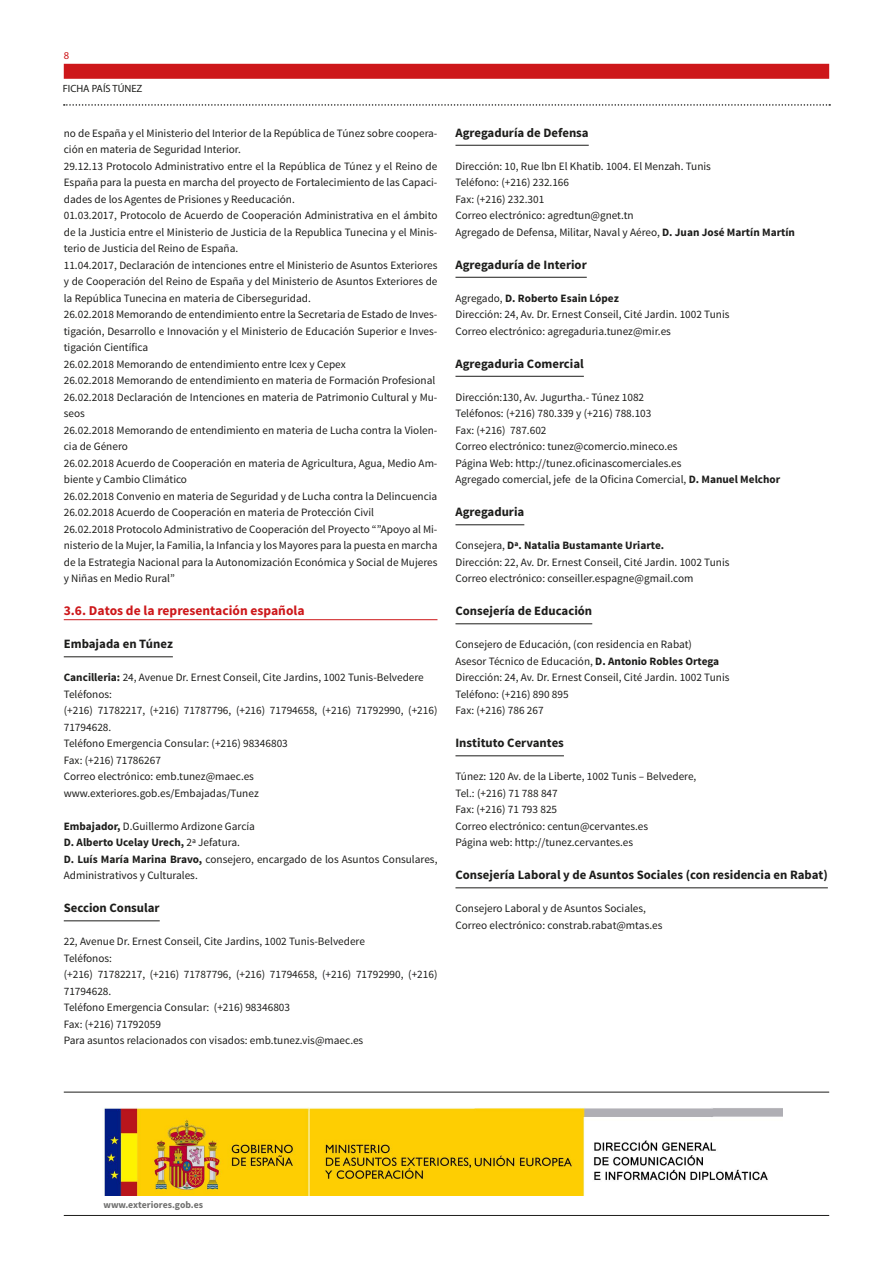
<style>
.page{position:relative;width:893px;height:1263px;background:#fff}
.page>*{position:absolute;margin:0;border:0;box-sizing:border-box;transform-origin:0 0}
.TITULO_2º_NIVEL{font:700 13.5px "Source Sans Pro";color:#cd171a}
.TITULO_3º_NIVEL{font:700 12.75px "Source Sans Pro";color:#1d1d1b}
.TEXTO_NORMAL{font:11.25px/16.5px "Source Sans Pro";color:#1d1d1b}
.TEXTO_NORMAL-2{font:700 11.25px "Source Sans Pro";color:#1d1d1b}
.t1{font:10.5px "Myriad Pro";color:#1d1d1b}
.t2{font:10.5px "Myriad Pro";color:#cd171a}
.t3{font:700 9.75px "Source Sans Pro";color:#70706f}
.s1{font-weight:700}
.s2{font-weight:400}
</style>
<div class="page">
<div style="left:64px;top:64px;width:765px;height:15px;background:#cd171a"></div>
<hr style="left:64px;top:1215px;width:765px;height:1px;background:#1d1d1b">
<svg style="left:64px;top:104px;width:766px;height:2px"></svg>
<hr style="left:64px;top:619px;width:373px;height:1px;background:#cd171a">
<hr style="left:64px;top:656px;width:109px;height:1px;background:#1d1d1b">
<hr style="left:64px;top:920px;width:96px;height:1px;background:#1d1d1b">
<hr style="left:455px;top:145px;width:134px;height:1px;background:#1d1d1b">
<hr style="left:455px;top:277px;width:132px;height:1px;background:#1d1d1b">
<hr style="left:455px;top:376px;width:129px;height:1px;background:#1d1d1b">
<hr style="left:455px;top:524px;width:69px;height:1px;background:#1d1d1b">
<hr style="left:455px;top:623px;width:137px;height:1px;background:#1d1d1b">
<hr style="left:455px;top:755px;width:109px;height:1px;background:#1d1d1b">
<hr style="left:455px;top:887px;width:373px;height:1px;background:#1d1d1b">
<img style="left:104px;top:1107px;width:678px;height:88px">
<hr style="left:64px;top:1092px;width:765px;height:1px;background:#1d1d1b">
<p class="t2" style="left:64px;top:49px;width:7px">8</p>
<p class="t1" style="left:63px;top:82px;width:81px">FICHA PAÍS TÚNEZ</p>
<p class="TEXTO_NORMAL" style="left:64px;top:125px;width:375px">no de España y el Ministerio del Interior de la República de Túnez sobre coopera&shy;ción en materia de Seguridad Interior.</p>
<p class="TEXTO_NORMAL" style="left:64px;top:158px;width:375px;text-align:justify">29.12.13 Protocolo Administrativo entre el la República de Túnez y el Reino de España para la puesta en marcha del proyecto de Fortalecimiento de las Capaci&shy;dades de los Agentes de Prisiones y Reeducación.</p>
<p class="TEXTO_NORMAL" style="left:64px;top:207px;width:375px;text-align:justify">01.03.2017, Protocolo de Acuerdo de Cooperación Administrativa en el ámbito de la Justicia entre el Ministerio de Justicia de la Republica Tunecina y el Minis&shy;terio de Justicia del Reino de España.</p>
<p class="TEXTO_NORMAL" style="left:64px;top:257px;width:375px;text-align:justify">11.04.2017, Declaración de intenciones entre el Ministerio de Asuntos Exteriores y de Cooperación del Reino de España y del Ministerio de Asuntos Exteriores de la República Tunecina en materia de Ciberseguridad.</p>
<p class="TEXTO_NORMAL" style="left:64px;top:306px;width:375px;text-align:justify">26.02.2018 Memorando de entendimiento entre la Secretaria de Estado de Inves&shy;tigación, Desarrollo e Innovación y el Ministerio de Educación Superior e Inves&shy;tigación Científica</p>
<p class="TEXTO_NORMAL" style="left:64px;top:356px;width:284px">26.02.2018 Memorando de entendimiento entre Icex y Cepex</p>
<p class="TEXTO_NORMAL" style="left:64px;top:372px;width:373px">26.02.2018 Memorando de entendimiento en materia de Formación Profesional</p>
<p class="TEXTO_NORMAL" style="left:64px;top:389px;width:375px">26.02.2018 Declaración de Intenciones en materia de Patrimonio Cultural y Mu&shy;seos</p>
<p class="TEXTO_NORMAL" style="left:64px;top:422px;width:375px">26.02.2018 Memorando de entendimiento en materia de Lucha contra la Violen&shy;cia de Género</p>
<p class="TEXTO_NORMAL" style="left:64px;top:455px;width:375px">26.02.2018 Acuerdo de Cooperación en materia de Agricultura, Agua, Medio Am&shy;biente y Cambio Climático</p>
<p class="TEXTO_NORMAL" style="left:64px;top:488px;width:375px">26.02.2018 Convenio en materia de Seguridad y de Lucha contra la Delincuencia</p>
<p class="TEXTO_NORMAL" style="left:64px;top:504px;width:312px">26.02.2018 Acuerdo de Cooperación en materia de Protección Civil</p>
<p class="TEXTO_NORMAL" style="left:64px;top:521px;width:375px;text-align:justify">26.02.2018 Protocolo Administrativo de Cooperación del Proyecto “”Apoyo al Mi&shy;nisterio de la Mujer, la Familia, la Infancia y los Mayores para la puesta en marcha de la Estrategia Nacional para la Autonomización Económica y Social de Mujeres y Niñas en Medio Rural”</p>
<p class="TITULO_2º_NIVEL" style="left:64px;top:602px;width:242px">3.6. Datos de la representación española</p>
<p class="TITULO_3º_NIVEL" style="left:64px;top:636px;width:111px">Embajada en Túnez</p>
<p class="TEXTO_NORMAL" style="left:64px;top:669px;width:362px"><span class="s1">Cancilleria:</span> 24, Avenue Dr. Ernest Conseil, Cite Jardins, 1002 Tunis-Belvedere</p>
<p class="TEXTO_NORMAL" style="left:64px;top:686px;width:50px">Teléfonos:</p>
<p class="TEXTO_NORMAL" style="left:64px;top:702px;width:375px">(+216) 71782217, (+216) 71787796, (+216) 71794658, (+216) 71792990, (+216)<br>71794628.</p>
<p class="TEXTO_NORMAL" style="left:64px;top:735px;width:226px">Teléfono Emergencia Consular: (+216) 98346803</p>
<p class="TEXTO_NORMAL" style="left:64px;top:752px;width:99px">Fax: (+216) 71786267</p>
<p class="TEXTO_NORMAL" style="left:64px;top:768px;width:192px">Correo electrónico: emb.tunez@maec.es</p>
<p class="TEXTO_NORMAL" style="left:64px;top:785px;width:196px">www.exteriores.gob.es/Embajadas/Tunez</p>
<p class="TEXTO_NORMAL" style="left:64px;top:818px;width:193px"><span class="s1">Embajador,</span> D.Guillermo Ardizone García</p>
<p class="TEXTO_NORMAL-2" style="left:64px;top:835px;width:178px">D. Alberto Ucelay Urech, <span class="s2">2ª Jefatura.</span></p>
<p class="TEXTO_NORMAL" style="left:64px;top:851px;width:375px"><span class="s1">D. Luís María Marina Bravo,</span> consejero, encargado de los Asuntos Consulares,<br>Administrativos y Culturales.</p>
<p class="TITULO_3º_NIVEL" style="left:64px;top:900px;width:97px">Seccion Consular</p>
<p class="TEXTO_NORMAL" style="left:64px;top:933px;width:303px">22, Avenue Dr. Ernest Conseil, Cite Jardins, 1002 Tunis-Belvedere</p>
<p class="TEXTO_NORMAL" style="left:64px;top:950px;width:50px">Teléfonos:</p>
<p class="TEXTO_NORMAL" style="left:64px;top:966px;width:375px">(+216) 71782217, (+216) 71787796, (+216) 71794658, (+216) 71792990, (+216)<br>71794628.</p>
<p class="TEXTO_NORMAL" style="left:64px;top:999px;width:228px">Teléfono Emergencia Consular: (+216) 98346803</p>
<p class="TEXTO_NORMAL" style="left:64px;top:1016px;width:99px">Fax: (+216) 71792059</p>
<p class="TEXTO_NORMAL" style="left:64px;top:1032px;width:301px">Para asuntos relacionados con visados: emb.tunez.vis@maec.es</p>
<p class="TITULO_3º_NIVEL" style="left:455px;top:124px;width:135px">Agregaduría de Defensa</p>
<p class="TEXTO_NORMAL" style="left:455px;top:158px;width:257px">Dirección: 10, Rue lbn El Khatib. 1004. El Menzah. Tunis</p>
<p class="TEXTO_NORMAL" style="left:455px;top:174px;width:115px">Teléfono: (+216) 232.166</p>
<p class="TEXTO_NORMAL" style="left:455px;top:191px;width:90px">Fax: (+216) 232.301</p>
<p class="TEXTO_NORMAL" style="left:455px;top:207px;width:180px">Correo electrónico: agredtun@gnet.tn</p>
<p class="TEXTO_NORMAL" style="left:455px;top:224px;width:341px">Agregado de Defensa, Militar, Naval y Aéreo, <span class="s1">D. Juan José Martín Martín</span></p>
<p class="TITULO_3º_NIVEL" style="left:455px;top:256px;width:133px">Agregaduría de Interior</p>
<p class="TEXTO_NORMAL-2" style="left:455px;top:291px;width:165px"><span class="s2">Agregado,</span> D. Roberto Esain López</p>
<p class="TEXTO_NORMAL" style="left:455px;top:306px;width:276px">Dirección: 24, Av. Dr. Ernest Conseil, Cité Jardin. 1002 Tunis</p>
<p class="TEXTO_NORMAL" style="left:455px;top:323px;width:217px">Correo electrónico: agregaduria.tunez@mir.es</p>
<p class="TITULO_3º_NIVEL" style="left:455px;top:355px;width:130px">Agregaduria Comercial</p>
<p class="TEXTO_NORMAL" style="left:455px;top:389px;width:190px">Dirección:130, Av. Jugurtha.- Túnez 1082</p>
<p class="TEXTO_NORMAL" style="left:455px;top:405px;width:197px">Teléfonos: (+216) 780.339 y (+216) 788.103</p>
<p class="TEXTO_NORMAL" style="left:455px;top:422px;width:93px">Fax: (+216) 787.602</p>
<p class="TEXTO_NORMAL" style="left:455px;top:438px;width:223px">Correo electrónico: tunez@comercio.mineco.es</p>
<p class="TEXTO_NORMAL" style="left:455px;top:455px;width:228px">Página Web: http://tunez.oficinascomerciales.es</p>
<p class="TEXTO_NORMAL" style="left:455px;top:471px;width:326px">Agregado comercial, jefe de la Oficina Comercial, <span class="s1">D. Manuel Melchor</span></p>
<p class="TITULO_3º_NIVEL" style="left:455px;top:504px;width:70px">Agregaduria</p>
<p class="TEXTO_NORMAL-2" style="left:455px;top:538px;width:210px"><span class="s2">Consejera,</span> Dª. Natalia Bustamante Uriarte.</p>
<p class="TEXTO_NORMAL" style="left:455px;top:554px;width:276px">Dirección: 22, Av. Dr. Ernest Conseil, Cité Jardin. 1002 Tunis</p>
<p class="TEXTO_NORMAL" style="left:455px;top:570px;width:239px">Correo electrónico: conseiller.espagne@gmail.com</p>
<p class="TITULO_3º_NIVEL" style="left:455px;top:603px;width:138px">Consejería de Educación</p>
<p class="TEXTO_NORMAL" style="left:455px;top:636px;width:238px">Consejero de Educación, (con residencia en Rabat)</p>
<p class="TEXTO_NORMAL" style="left:455px;top:653px;width:265px">Asesor Técnico de Educación, <span class="s1">D. Antonio Robles Ortega</span></p>
<p class="TEXTO_NORMAL" style="left:455px;top:669px;width:276px">Dirección: 24, Av. Dr. Ernest Conseil, Cité Jardin. 1002 Tunis</p>
<p class="TEXTO_NORMAL" style="left:455px;top:686px;width:115px">Teléfono: (+216) 890 895</p>
<p class="TEXTO_NORMAL" style="left:455px;top:702px;width:90px">Fax: (+216) 786 267</p>
<p class="TITULO_3º_NIVEL" style="left:455px;top:735px;width:110px">Instituto Cervantes</p>
<p class="TEXTO_NORMAL" style="left:455px;top:768px;width:242px">Túnez: 120 Av. de la Liberte, 1002 Tunis – Belvedere,</p>
<p class="TEXTO_NORMAL" style="left:455px;top:785px;width:104px">Tel.: (+216) 71 788 847</p>
<p class="TEXTO_NORMAL" style="left:455px;top:801px;width:103px">Fax: (+216) 71 793 825</p>
<p class="TEXTO_NORMAL" style="left:455px;top:818px;width:194px">Correo electrónico: centun@cervantes.es</p>
<p class="TEXTO_NORMAL" style="left:455px;top:834px;width:179px">Página web: http://tunez.cervantes.es</p>
<p class="TITULO_3º_NIVEL" style="left:455px;top:867px;width:374px">Consejería Laboral y de Asuntos Sociales (con residencia en Rabat)</p>
<p class="TEXTO_NORMAL" style="left:455px;top:900px;width:192px">Consejero Laboral y de Asuntos Sociales,</p>
<p class="TEXTO_NORMAL" style="left:455px;top:917px;width:208px">Correo electrónico: constrab.rabat@mtas.es</p>
<p class="t3" style="left:103px;top:1198px;width:101px">www.exteriores.gob.es</p>
</div>
